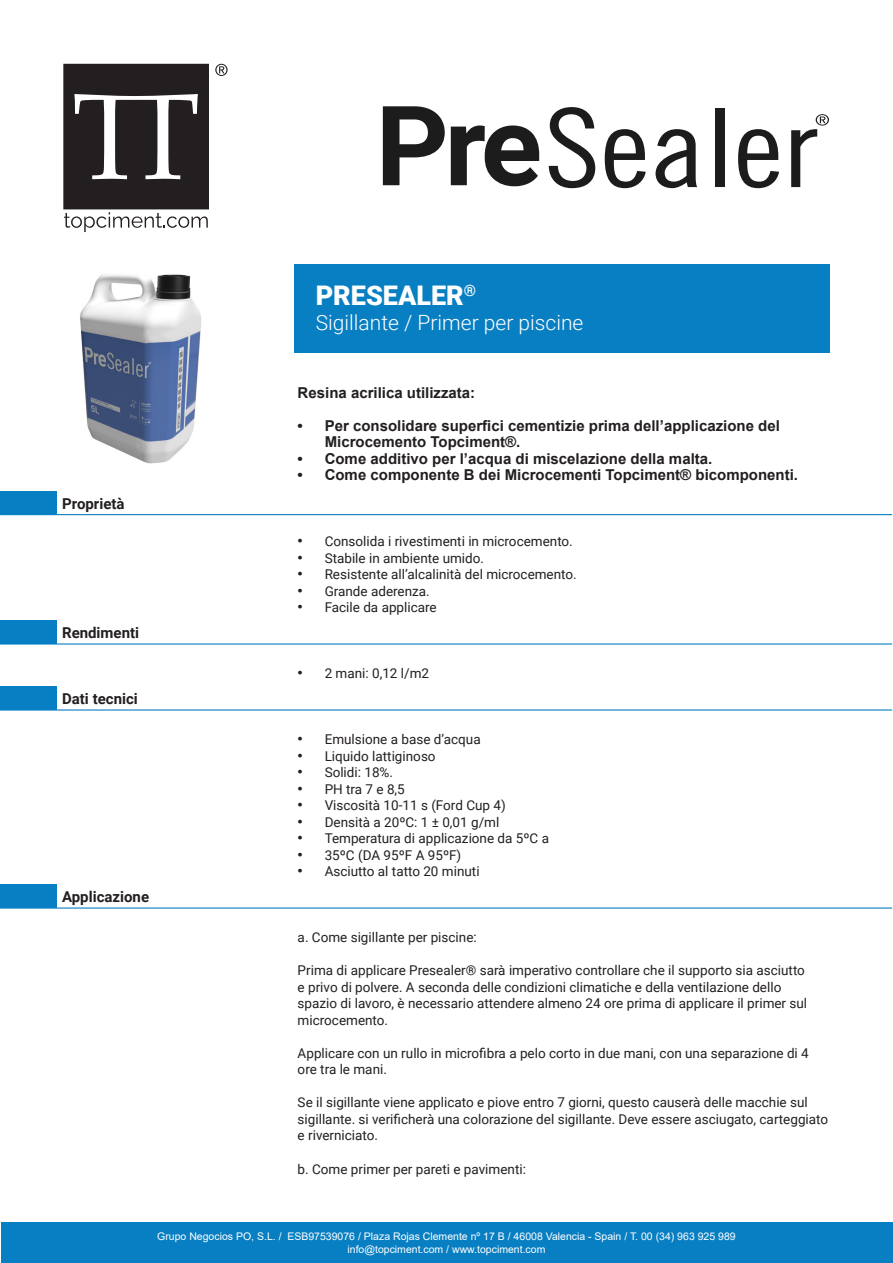
<style>
.page{position:relative;width:893px;height:1263px;background:#fff}
.page>*{position:absolute;margin:0;border:0;box-sizing:border-box;transform-origin:0 0}
.t1{font:900 27px "Roboto";color:#fff}
.t2{font:300 21px "Roboto";color:#fff}
.cuerpo_texto{font:700 15px/16.5px "Arial";color:#231f20}
.cuerpo_texto-2{font:700 15px "Roboto";color:#231f20}
.cuerpo_texto-3{font:13.5px/16.5px "Roboto";color:#231f20}
.t3{font:10.5px/13.2px "Arial";color:#fff;text-align:center}
.s1{font-family:"Arial";font-size:15px}
</style>
<div class="page">
<div style="left:1px;top:1222px;width:892px;height:41px;background:#097fc3"></div>
<img style="left:80px;top:274px;width:122px;height:190px">
<div style="left:294px;top:264px;width:535px;height:88px;background:#097fc3"></div>
<svg style="left:63px;top:64px;width:146px;height:168px"></svg>
<svg style="left:215px;top:64px;width:13px;height:12px"></svg>
<svg style="left:549px;top:107px;width:46px;height:81px"></svg>
<svg style="left:605px;top:129px;width:41px;height:59px"></svg>
<svg style="left:656px;top:129px;width:41px;height:59px"></svg>
<div style="left:715px;top:108px;width:9px;height:79px;background:#1c1c1c"></div>
<svg style="left:738px;top:129px;width:41px;height:59px"></svg>
<svg style="left:791px;top:114px;width:38px;height:73px"></svg>
<svg style="left:383px;top:106px;width:62px;height:79px"></svg>
<svg style="left:451px;top:125px;width:88px;height:61px"></svg>
<div style="left:0;top:491px;width:56px;height:24px;background:#097fc3"></div>
<hr style="left:56px;top:514px;width:836px;height:1px;background:#097fc3">
<div style="left:0;top:621px;width:56px;height:23px;background:#097fc3"></div>
<hr style="left:0;top:643px;width:56px;height:2px;background:#097fc3">
<hr style="left:56px;top:643px;width:836px;height:2px;background:#097fc3">
<div style="left:0;top:687px;width:56px;height:23px;background:#097fc3"></div>
<hr style="left:0;top:709px;width:56px;height:2px;background:#097fc3">
<hr style="left:56px;top:709px;width:836px;height:2px;background:#097fc3">
<div style="left:0;top:885px;width:56px;height:23px;background:#097fc3"></div>
<hr style="left:0;top:907px;width:56px;height:2px;background:#097fc3">
<hr style="left:56px;top:907px;width:836px;height:2px;background:#097fc3">
<p class="cuerpo_texto-2" style="left:62px;top:493px;width:64px">Proprietà</p>
<p class="cuerpo_texto-2" style="left:62px;top:622px;width:79px">Rendimenti</p>
<p class="cuerpo_texto-2" style="left:62px;top:688px;width:77px">Dati tecnici</p>
<p class="cuerpo_texto-2" style="left:62px;top:886px;width:89px">Applicazione</p>
<p class="t1" style="left:316px;top:277px;width:162px">PRESEALER<sup>®</sup></p>
<p class="t2" style="left:316px;top:308px;width:269px">Sigillante / Primer per piscine</p>
<p class="cuerpo_texto" style="left:298px;top:385px;width:179px">Resina acrilica utilizzata:</p>
<p class="cuerpo_texto" style="left:325px;top:418px;width:457px;text-indent:-27px">• Per consolidare superfici cementizie prima dell’applicazione del<br>Microcemento Topciment®.</p>
<p class="cuerpo_texto" style="left:298px;top:451px;width:416px">• Come additivo per l’acqua di miscelazione della malta.</p>
<p class="cuerpo_texto" style="left:298px;top:467px;width:502px">• Come componente B dei Microcementi Topciment® bicomponenti.</p>
<p class="cuerpo_texto-3" style="left:298px;top:533px;width:277px"><span class="s1">•</span> Consolida i rivestimenti in microcemento.</p>
<p class="cuerpo_texto-3" style="left:298px;top:549px;width:188px"><span class="s1">•</span> Stabile in ambiente umido.</p>
<p class="cuerpo_texto-3" style="left:298px;top:566px;width:281px"><span class="s1">•</span> Resistente all’alcalinità del microcemento.</p>
<p class="cuerpo_texto-3" style="left:298px;top:582px;width:134px"><span class="s1">•</span> Grande aderenza.</p>
<p class="cuerpo_texto-3" style="left:298px;top:599px;width:141px"><span class="s1">•</span> Facile da applicare</p>
<p class="cuerpo_texto-3" style="left:298px;top:665px;width:133px"><span class="s1">•</span> 2 mani: 0,12 l/m2</p>
<p class="cuerpo_texto-3" style="left:298px;top:731px;width:184px"><span class="s1">•</span> Emulsione a base d’acqua</p>
<p class="cuerpo_texto-3" style="left:298px;top:747px;width:139px"><span class="s1">•</span> Liquido lattiginoso</p>
<p class="cuerpo_texto-3" style="left:298px;top:764px;width:97px"><span class="s1">•</span> Solidi: 18%.</p>
<p class="cuerpo_texto-3" style="left:298px;top:780px;width:109px"><span class="s1">•</span> PH tra 7 e 8,5</p>
<p class="cuerpo_texto-3" style="left:298px;top:797px;width:210px"><span class="s1">•</span> Viscosità 10-11 s (Ford Cup 4)</p>
<p class="cuerpo_texto-3" style="left:298px;top:813px;width:203px"><span class="s1">•</span> Densità a 20ºC: 1 ± 0,01 g/ml</p>
<p class="cuerpo_texto-3" style="left:298px;top:830px;width:253px"><span class="s1">•</span> Temperatura di applicazione da 5ºC a</p>
<p class="cuerpo_texto-3" style="left:298px;top:846px;width:165px"><span class="s1">•</span> 35ºC (DA 95ºF A 95ºF)</p>
<p class="cuerpo_texto-3" style="left:298px;top:863px;width:183px"><span class="s1">•</span> Asciutto al tatto 20 minuti</p>
<p class="cuerpo_texto-3" style="left:298px;top:929px;width:181px">a. Come sigillante per piscine:</p>
<p class="cuerpo_texto-3" style="left:298px;top:962px;width:511px">Prima di applicare Presealer® sarà imperativo controllare che il supporto sia asciutto e privo di polvere. A seconda delle condizioni climatiche e della ventilazione dello spazio di lavoro, è necessario attendere almeno 24 ore prima di applicare il primer sul microcemento.</p>
<p class="cuerpo_texto-3" style="left:298px;top:1044px;width:513px">Applicare con un rullo in microfibra a pelo corto in due mani, con una separazione di 4 ore tra le mani.</p>
<p class="cuerpo_texto-3" style="left:298px;top:1094px;width:532px">Se il sigillante viene applicato e piove entro 7 giorni, questo causerà delle macchie sul sigillante. si verificherà una colorazione del sigillante. Deve essere asciugato, carteggiato e riverniciato.</p>
<p class="cuerpo_texto-3" style="left:298px;top:1160px;width:230px">b. Come primer per pareti e pavimenti:</p>
<p class="t3" style="left:157px;top:1229px;width:580px">Grupo Negocios PO, S.L. / ESB97539076 / Plaza Rojas Clemente nº 17 B / 46008 Valencia - Spain / T. 00 (34) 963 925 989 info@topciment.com / www.topciment.com</p>
</div>
